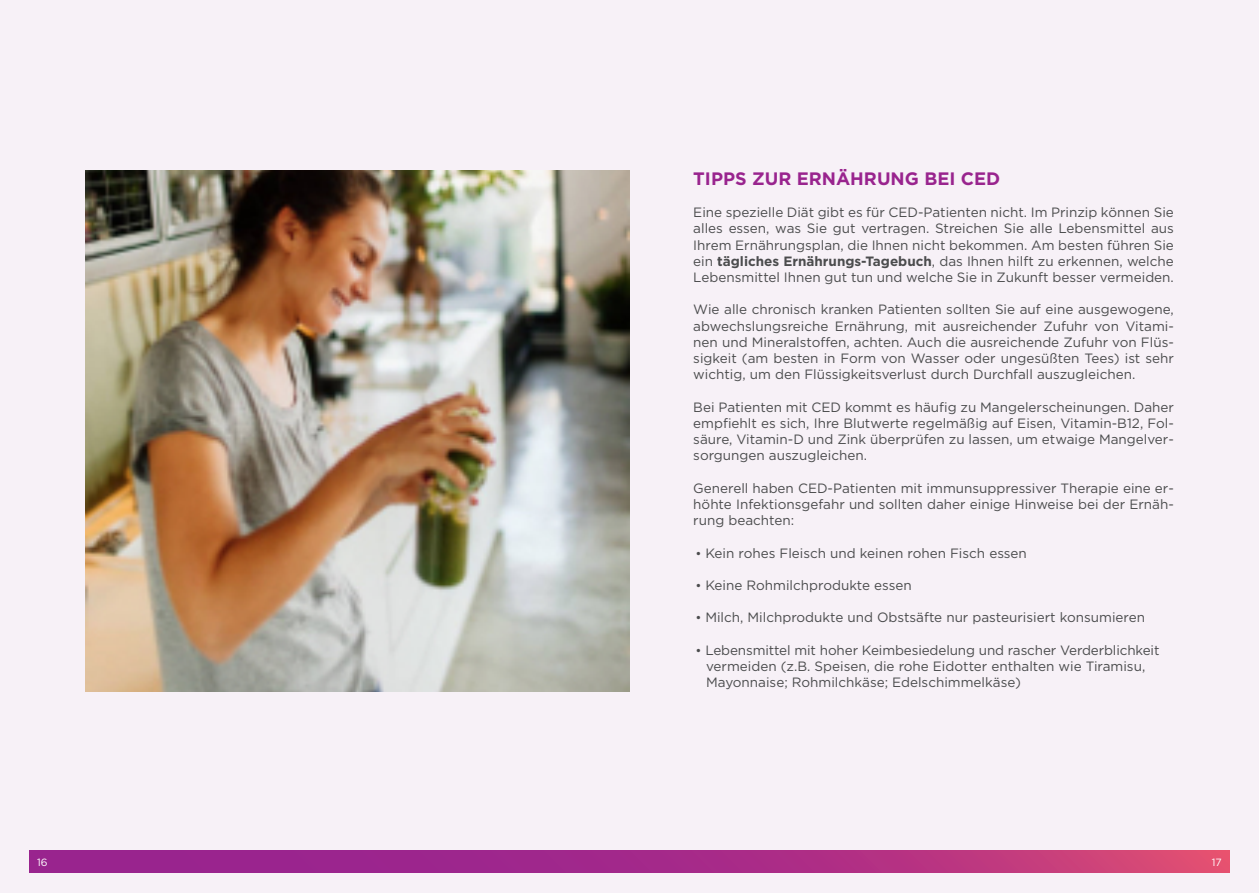
<style>
.page{position:relative;width:1259px;height:893px;background:#f7f1f7}
.page>*{position:absolute;margin:0;border:0;box-sizing:border-box;transform-origin:0 0}
.t1{font:700 18px "Gotham";color:#99248e}
.t2{font:13.5px/16.2px "Gotham";color:#4b4c4d;text-align:justify}
.t3{font:10.5px "Gotham";color:#fff}
.s1{font-weight:700}
.s2{font-size:12.75px}
</style>
<div class="page">
<svg style="left:30px;top:851px;width:1199px;height:22px;background:#ac2e86"></svg>
<img style="left:85px;top:170px;width:544px;height:522px">
<h1 class="t1" style="left:693px;top:168px;width:308px">TIPPS ZUR ERNÄHRUNG BEI CED</h1>
<p class="t2" style="left:693px;top:204px;width:482px">Eine spezielle Diät gibt es für CED-Patienten nicht. Im Prinzip können Sie alles essen, was Sie gut vertragen. Streichen Sie alle Lebensmittel aus Ihrem Ernährungsplan, die Ihnen nicht bekommen. Am besten führen Sie ein <span class="s1">tägliches Ernährungs-Tagebuch</span>, das Ihnen hilft zu erkennen, welche Lebensmittel Ihnen gut tun und welche Sie in Zukunft besser vermeiden.</p>
<p class="t2" style="left:693px;top:301px;width:482px">Wie alle chronisch kranken Patienten sollten Sie auf eine ausgewogene, abwechslungsreiche Ernährung, mit ausreichender Zufuhr von Vitami&shy;nen und Mineralstoffen, achten. Auch die ausreichende Zufuhr von Flüs&shy;sigkeit (am besten in Form von Wasser oder ungesüßten Tees) ist sehr wichtig, um den Flüssigkeitsverlust durch Durchfall auszugleichen.</p>
<p class="t2" style="left:693px;top:399px;width:482px">Bei Patienten mit CED kommt es häufig zu Mangelerscheinungen. Daher empfiehlt es sich, Ihre Blutwerte regelmäßig auf Eisen, Vitamin-B12, Fol&shy;säure, Vitamin-D und Zink überprüfen zu lassen, um etwaige Mangelver&shy;sorgungen auszugleichen.</p>
<p class="t2" style="left:693px;top:480px;width:482px">Generell haben CED-Patienten mit immunsuppressiver Therapie eine er&shy;höhte Infektionsgefahr und sollten daher einige Hinweise bei der Ernäh&shy;rung beachten:</p>
<p class="t2" style="left:695px;top:544px;width:333px"><span class="s2">•</span> Kein rohes Fleisch und keinen rohen Fisch essen</p>
<p class="t2" style="left:695px;top:577px;width:218px"><span class="s2">•</span> Keine Rohmilchprodukte essen</p>
<p class="t2" style="left:695px;top:609px;width:451px"><span class="s2">•</span> Milch, Milchprodukte und Obstsäfte nur pasteurisiert konsumieren</p>
<p class="t2" style="left:706px;top:642px;width:455px;text-align:left;text-indent:-11px"><span class="s2">•</span> Lebensmittel mit hoher Keimbesiedelung und rascher Verderblichkeit vermeiden (z.B. Speisen, die rohe Eidotter enthalten wie Tiramisu,<br>Mayonnaise; Rohmilchkäse; Edelschimmelkäse)</p>
<p class="t3" style="left:37px;top:856px;width:12px">16</p>
<p class="t3" style="left:1211px;top:856px;width:12px">17</p>
</div>
